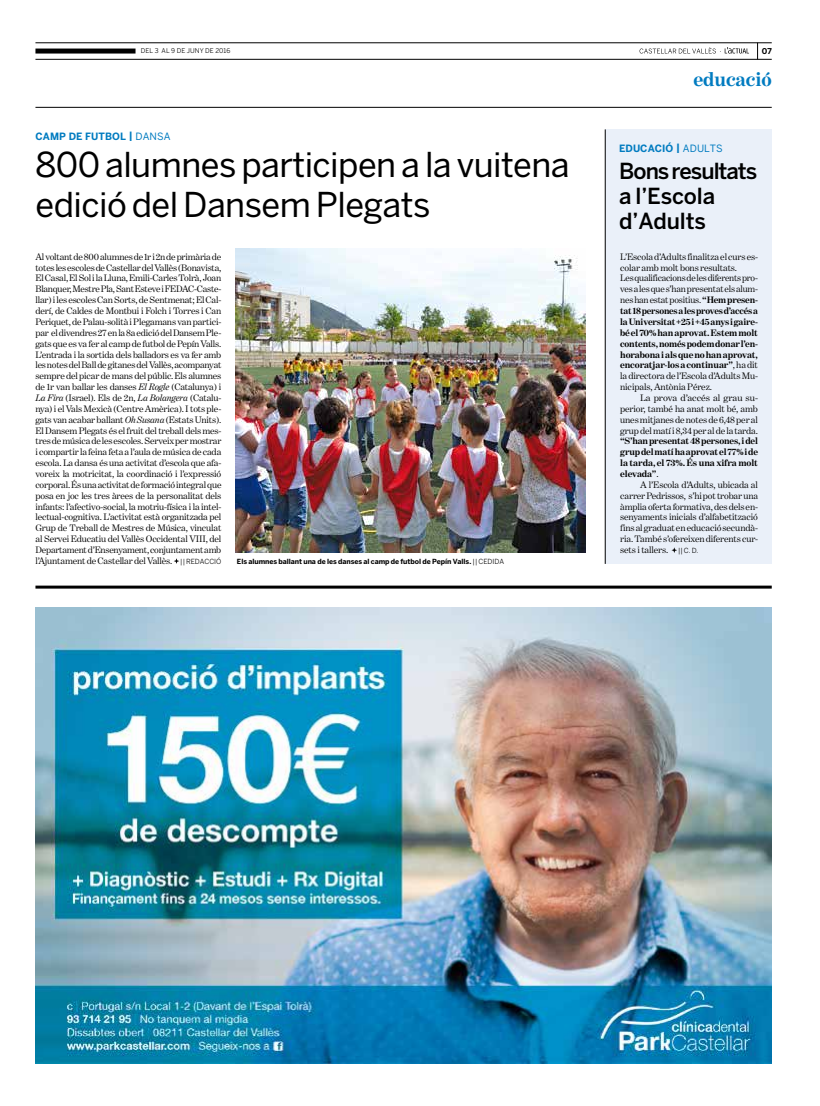
<style>
.page{position:relative;width:820px;height:1106px;background:#fff}
.page>*{position:absolute;margin:0;border:0;box-sizing:border-box;transform-origin:0 0}
.t1{font:34px/40px "Benton Sans";letter-spacing:-.015em;color:#000}
.t2{font:500 22px/25px "Benton Sans";letter-spacing:-.045em;color:#000}
.t3{font:700 20px "Benton Modern One";letter-spacing:-.005em;color:#007bc0}
.t4{font:700 10px "Benton Sans";letter-spacing:.005em;color:#007bc0}
.t5{font:9.5px/10.9px "Benton Modern One";letter-spacing:-.015em;color:#000;text-align:justify}
.t6{font:9.5px/10.9px "Benton Modern One";letter-spacing:-.015em;color:#000;text-align:justify;scale:1.04 1}
.t7{font:700 9.5px/10.9px "Benton Modern One";letter-spacing:-.015em;color:#000;text-align:justify}
.t8{font:700 8px "Benton Sans";color:#000}
.t9{font:700 7px "Benton Sans";letter-spacing:-.01em;color:#000}
.t10{font:6.5px "Benton Sans";letter-spacing:.005em;color:#000}
.s1{font-weight:400}
.s2{font-style:italic}
.s3{font-family:"Benton Sans";font-size:7px}
.s4{font-weight:700}
</style>
<div class="page">
<svg style="left:757px;top:44px;width:1px;height:15px"></svg>
<svg style="left:639px;top:47px;width:109px;height:7px"></svg>
<hr style="left:35px;top:107px;width:736px;height:1px;background:#000">
<hr style="left:35px;top:43px;width:736px;height:1px;background:#000">
<hr style="left:35px;top:59px;width:736px;height:1px;background:#000">
<div style="left:35px;top:49px;width:100px;height:5px;background:#000"></div>
<img style="left:35px;top:607px;width:736px;height:456px">
<div style="left:605px;top:129px;width:166px;height:435px;background:#eaf0f9"></div>
<hr style="left:35px;top:585px;width:736px;height:3px;background:#000">
<svg style="left:174px;top:558px;width:5px;height:6px"></svg>
<img style="left:235px;top:249px;width:350px;height:304px">
<hr style="left:604px;top:129px;width:1px;height:435px;background:#000">
<svg style="left:671px;top:547px;width:5px;height:6px"></svg>
<p class="t10" style="left:141px;top:47px;width:91px">DEL 3 AL 9 DE JUNY DE 2016</p>
<p class="t8" style="left:761px;top:46px;width:11px">07</p>
<h3 class="t3" style="left:693px;top:68px;width:80px">educació</h3>
<p class="t4" style="left:35px;top:131px;width:129px">CAMP DE FUTBOL | <span class="s1">DANSA</span></p>
<p class="t4" style="left:619px;top:142px;width:92px">EDUCACIÓ | <span class="s1">ADULTS</span></p>
<h1 class="t1" style="left:35px;top:144px;width:535px">800 alumnes participen a la vuitena edició del Dansem Plegats</h1>
<h2 class="t2" style="left:619px;top:158px;width:139px">Bons resultats a l’Escola d’Adults</h2>
<p class="t5" style="left:35px;top:251px;width:187px">Al voltant de 800 alumnes de 1r i 2n de primària de totes les escoles de Castellar del Vallès (Bonavista, El Casal, El Sol i la Lluna, Emili-Carles Tolrà, Joan Blanquer, Mestre Pla, Sant Esteve i FEDAC-Caste&shy;llar) i les escoles Can Sorts, de Sentmenat; El Cal&shy;derí, de Caldes de Montbui i Folch i Torres i Can Periquet, de Palau-solità i Plegamans van partici&shy;par el divendres 27 en la 8a edició del Dansem Ple&shy;gats que es va fer al camp de futbol de Pepín Valls.<br>L’entrada i la sortida dels balladors es va fer amb les notes del Ball de gitanes del Vallès, acompanyat sempre del picar de mans del públic. Els alumnes de 1r van ballar les danses <span class="s2">El Rogle</span> (Catalunya) i <span class="s2">La Fira</span> (Israel). Els de 2n, <span class="s2">La Bolangera</span> (Catalu&shy;nya) i el Vals Mexicà (Centre Amèrica). I tots ple&shy;gats van acabar ballant <span class="s2">Oh Susana</span> (Estats Units).<br>El Dansem Plegats és el fruit del treball dels mes&shy;tres de música de les escoles. Serveix per mostrar i compartir la feina feta a l’aula de música de cada escola. La dansa és una activitat d’escola que afa&shy;voreix la motricitat, la coordinació i l’expressió corporal. És una activitat de formació integral que posa en joc les tres àrees de la personalitat dels infants: l’afectivo-social, la motriu-física i la intel· lectual-cognitiva. L’activitat està organitzada pel Grup de Treball de Mestres de Música, vinculat al Servei Educatiu del Vallès Occidental VIII, del Departament d’Ensenyament, conjuntament amb l’Ajuntament de Castellar del Vallès. <span class="s3">|| REDACCIÓ</span></p>
<p class="t9" style="left:237px;top:557px;width:268px">Els alumnes ballant una de les danses al camp de futbol de Pepín Valls. <span class="s1">|| CEDIDA</span></p>
<p class="t5" style="left:620px;top:251px;width:139px;text-align:left">L’Escola d’Adults finalitza el curs es&shy;colar amb molt bons resultats.<br>Les qualificacions de les diferents pro&shy;ves a les que s’han presentat els alum&shy;nes han estat positius. <span class="s4">“Hem presen&shy;tat 18 persones a les proves d’accés a la Universitat +25 i +45 anys i gaire&shy;bé el 70% han aprovat. Estem molt contents, només podem donar l’en&shy;horabona i als que no han aprovat, encoratjar-los a continuar”</span>, ha dit la directora de l’Escola d’Adults Mu&shy;nicipals, Antònia Pérez.</p>
<p class="t6" style="left:620px;top:392px;width:134px;text-indent:20px">La prova d’accés al grau su&shy;perior, també ha anat molt bé, amb unes mitjanes de notes de 6,48 per al grup del matí i 8,34 per al de la tarda.</p>
<p class="t7" style="left:620px;top:435px;width:139px">“S’han presentat 48 persones, i del grup del matí ha aprovat el 77% i de la tarda, el 73%. És una xifra molt elevada”<span class="s1">.</span></p>
<p class="t5" style="left:620px;top:479px;width:139px;text-indent:20px">A l’Escola d’Adults, ubicada al carrer Pedrissos, s’hi pot trobar una àmplia oferta formativa, des dels en&shy;senyaments inicials d’alfabetització fins al graduat en educació secundà&shy;ria. També s’ofereixen diferents cur&shy;sets i tallers. <span class="s3">|| C. D.</span></p>
</div>
